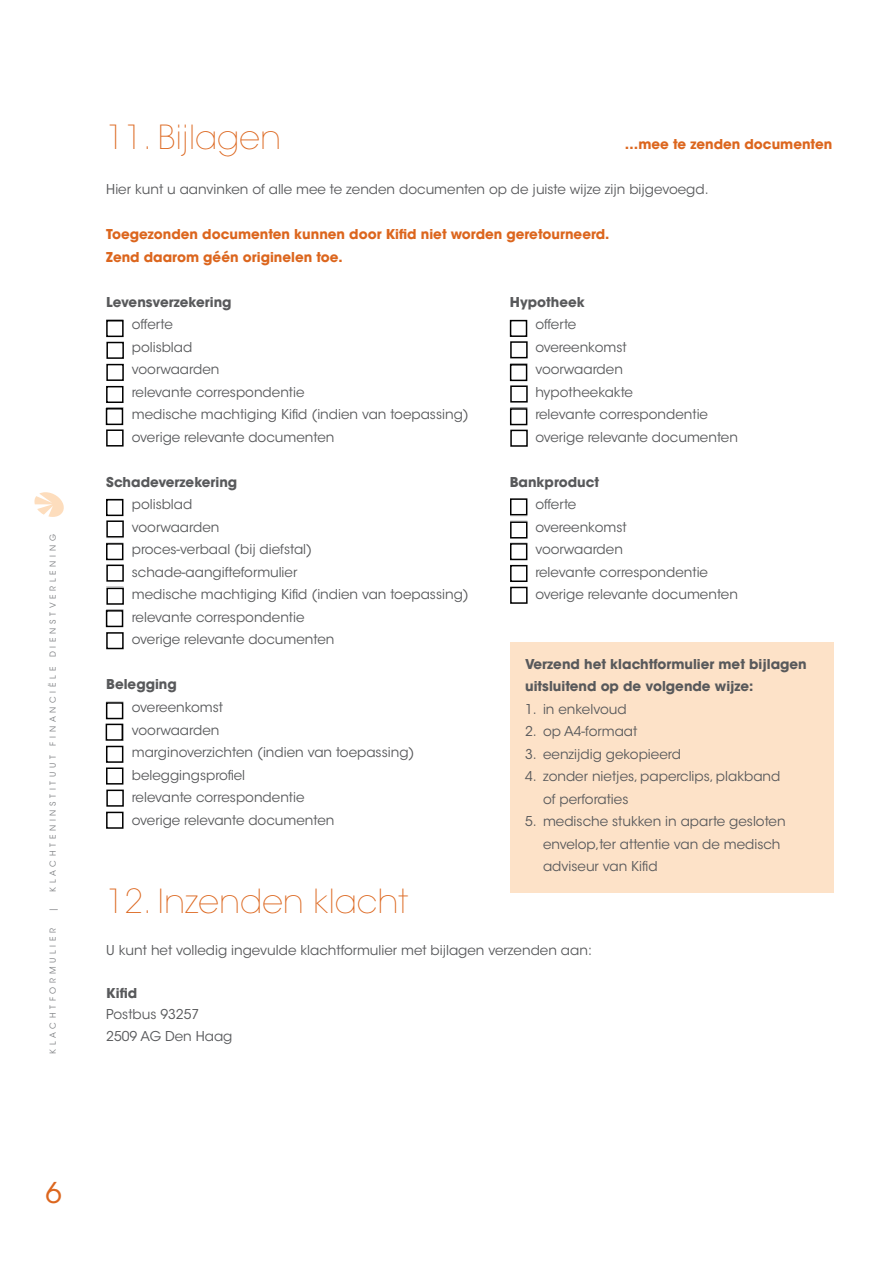
<style>
.page{position:relative;width:893px;height:1263px;background:#fff}
.page>*{position:absolute;margin:0;border:0;box-sizing:border-box;transform-origin:0 0}
.t1{font:200 33px "ITC Avant Garde Std";color:#dc661e}
.t2{font:28.5px "ITC Avant Garde Std";color:#dc661e}
.t3{font:13.5px/22.5px "ITC Avant Garde Std";color:#58595b}
.t4{font:700 13.5px/22.5px "ITC Avant Garde Std";color:#58595b}
.t5{font:700 13.5px/22.5px "ITC Avant Garde Std";color:#dc661e}
.t6{font:8.25px "ITC Avant Garde Std";letter-spacing:.45em;color:#808285}
</style>
<div class="page">
<div style="left:510px;top:642px;width:323px;height:250px;background:#fde2c8"></div>
<svg style="left:34px;top:492px;width:30px;height:25px"></svg>
<svg style="left:510px;top:499px;width:18px;height:88px"></svg>
<svg style="left:106px;top:319px;width:18px;height:128px"></svg>
<svg style="left:106px;top:701px;width:18px;height:111px"></svg>
<svg style="left:106px;top:499px;width:18px;height:151px"></svg>
<svg style="left:510px;top:319px;width:18px;height:111px"></svg>
<div style="left:106px;top:320px;width:18px;height:17px;background:#fff"></div>
<div style="left:106px;top:320px;width:18px;height:17px;border:2px solid #000"></div>
<div style="left:510px;top:320px;width:17px;height:17px;background:#fff"></div>
<div style="left:510px;top:320px;width:17px;height:17px;border:1px solid #000"></div>
<div style="left:106px;top:342px;width:18px;height:17px;background:#fff"></div>
<div style="left:106px;top:342px;width:18px;height:17px;border:1px solid #000"></div>
<div style="left:510px;top:341px;width:18px;height:17px;background:#fff"></div>
<div style="left:510px;top:341px;width:18px;height:17px;border:1px solid #000"></div>
<div style="left:106px;top:364px;width:18px;height:17px;background:#fff"></div>
<div style="left:106px;top:364px;width:18px;height:17px;border:1px solid #000"></div>
<div style="left:510px;top:364px;width:17px;height:17px;background:#fff"></div>
<div style="left:510px;top:364px;width:17px;height:17px;border:1px solid #000"></div>
<div style="left:106px;top:386px;width:18px;height:17px;background:#fff"></div>
<div style="left:106px;top:386px;width:18px;height:17px;border:2px solid #000"></div>
<div style="left:510px;top:385px;width:18px;height:18px;background:#fff"></div>
<div style="left:510px;top:385px;width:18px;height:18px;border:1px solid #000"></div>
<div style="left:106px;top:408px;width:17px;height:17px;background:#fff"></div>
<div style="left:106px;top:408px;width:17px;height:17px;border:2px solid #000"></div>
<div style="left:510px;top:408px;width:17px;height:17px;background:#fff"></div>
<div style="left:510px;top:408px;width:17px;height:17px;border:2px solid #000"></div>
<div style="left:106px;top:429px;width:18px;height:17px;background:#fff"></div>
<div style="left:106px;top:429px;width:18px;height:17px;border:2px solid #000"></div>
<div style="left:510px;top:430px;width:18px;height:17px;border:2px solid #000"></div>
<div style="left:106px;top:499px;width:17px;height:17px;background:#fff"></div>
<div style="left:106px;top:499px;width:17px;height:17px;border:1px solid #000"></div>
<div style="left:510px;top:498px;width:17px;height:17px;background:#fff"></div>
<div style="left:510px;top:498px;width:17px;height:17px;border:1px solid #000"></div>
<div style="left:106px;top:520px;width:18px;height:17px;background:#fff"></div>
<div style="left:106px;top:520px;width:18px;height:17px;border:2px solid #000"></div>
<div style="left:510px;top:521px;width:17px;height:17px;background:#fff"></div>
<div style="left:510px;top:521px;width:17px;height:17px;border:2px solid #000"></div>
<div style="left:106px;top:543px;width:17px;height:17px;background:#fff"></div>
<div style="left:106px;top:543px;width:17px;height:17px;border:2px solid #000"></div>
<div style="left:510px;top:543px;width:17px;height:17px;background:#fff"></div>
<div style="left:510px;top:543px;width:17px;height:17px;border:2px solid #000"></div>
<div style="left:106px;top:565px;width:18px;height:17px;background:#fff"></div>
<div style="left:106px;top:565px;width:18px;height:17px;border:1px solid #000"></div>
<div style="left:510px;top:565px;width:17px;height:17px;background:#fff"></div>
<div style="left:510px;top:565px;width:17px;height:17px;border:1px solid #000"></div>
<div style="left:106px;top:588px;width:18px;height:17px;background:#fff"></div>
<div style="left:106px;top:588px;width:18px;height:17px;border:1px solid #000"></div>
<div style="left:510px;top:587px;width:18px;height:17px;border:1px solid #000"></div>
<div style="left:106px;top:610px;width:17px;height:17px;background:#fff"></div>
<div style="left:106px;top:610px;width:17px;height:17px;border:2px solid #000"></div>
<div style="left:106px;top:632px;width:18px;height:17px;background:#fff"></div>
<div style="left:106px;top:632px;width:18px;height:17px;border:2px solid #000"></div>
<div style="left:106px;top:702px;width:17px;height:17px;background:#fff"></div>
<div style="left:106px;top:702px;width:17px;height:17px;border:1px solid #000"></div>
<div style="left:106px;top:724px;width:17px;height:17px;background:#fff"></div>
<div style="left:106px;top:724px;width:17px;height:17px;border:2px solid #000"></div>
<div style="left:106px;top:746px;width:17px;height:17px;background:#fff"></div>
<div style="left:106px;top:746px;width:17px;height:17px;border:2px solid #000"></div>
<div style="left:106px;top:767px;width:17px;height:17px;background:#fff"></div>
<div style="left:106px;top:767px;width:17px;height:17px;border:2px solid #000"></div>
<div style="left:106px;top:789px;width:18px;height:18px;background:#fff"></div>
<div style="left:106px;top:789px;width:18px;height:18px;border:2px solid #000"></div>
<div style="left:106px;top:812px;width:18px;height:17px;border:2px solid #000"></div>
<p class="t6" style="left:48px;top:892px;width:359px;rotate:-90deg">KLACHTENINSTITUUT FINANCIËLE DIENSTVERLENING</p>
<p class="t6" style="left:48px;top:912px;width:6px;rotate:-90deg">|</p>
<p class="t6" style="left:48px;top:1054px;width:127px;rotate:-90deg">KLACHTFORMULIER</p>
<h1 class="t1" style="left:106px;top:125px;width:176px">11. Bijlagen</h1>
<p class="t5" style="left:625px;top:134px;width:209px">…mee te zenden documenten</p>
<p class="t3" style="left:106px;top:179px;width:604px">Hier kunt u aanvinken of alle mee te zenden documenten op de juiste wijze zijn bijgevoegd.</p>
<p class="t5" style="left:106px;top:224px;width:505px">Toegezonden documenten kunnen door Kifid niet worden geretourneerd.<br>Zend daarom géén originelen toe.</p>
<p class="t4" style="left:106px;top:292px;width:127px">Levensverzekering</p>
<p class="t4" style="left:510px;top:292px;width:77px">Hypotheek</p>
<p class="t3" style="left:132px;top:314px;width:43px">offerte</p>
<p class="t3" style="left:535px;top:314px;width:43px">offerte</p>
<p class="t3" style="left:132px;top:336px;width:62px">polisblad</p>
<p class="t3" style="left:535px;top:336px;width:93px">overeenkomst</p>
<p class="t3" style="left:132px;top:359px;width:89px">voorwaarden</p>
<p class="t3" style="left:535px;top:359px;width:89px">voorwaarden</p>
<p class="t3" style="left:132px;top:381px;width:174px">relevante correspondentie</p>
<p class="t3" style="left:535px;top:381px;width:99px">hypotheekakte</p>
<p class="t3" style="left:132px;top:404px;width:338px">medische machtiging Kifid (indien van toepassing)</p>
<p class="t3" style="left:535px;top:404px;width:174px">relevante correspondentie</p>
<p class="t3" style="left:132px;top:426px;width:204px">overige relevante documenten</p>
<p class="t3" style="left:535px;top:426px;width:204px">overige relevante documenten</p>
<p class="t4" style="left:106px;top:472px;width:132px">Schadeverzekering</p>
<p class="t4" style="left:510px;top:472px;width:91px">Bankproduct</p>
<p class="t3" style="left:132px;top:494px;width:62px">polisblad</p>
<p class="t3" style="left:535px;top:494px;width:43px">offerte</p>
<p class="t3" style="left:132px;top:516px;width:89px">voorwaarden</p>
<p class="t3" style="left:535px;top:516px;width:93px">overeenkomst</p>
<p class="t3" style="left:132px;top:539px;width:182px">proces-verbaal (bij diefstal)</p>
<p class="t3" style="left:535px;top:539px;width:89px">voorwaarden</p>
<p class="t3" style="left:132px;top:561px;width:167px">schade-aangifteformulier</p>
<p class="t3" style="left:535px;top:561px;width:174px">relevante correspondentie</p>
<p class="t3" style="left:132px;top:584px;width:338px">medische machtiging Kifid (indien van toepassing)</p>
<p class="t3" style="left:535px;top:584px;width:204px">overige relevante documenten</p>
<p class="t3" style="left:132px;top:606px;width:204px">relevante correspondentie overige relevante documenten</p>
<p class="t4" style="left:106px;top:674px;width:72px">Belegging</p>
<p class="t3" style="left:132px;top:696px;width:284px">overeenkomst<br>voorwaarden<br>marginoverzichten (indien van toepassing) beleggingsprofiel<br>relevante correspondentie<br>overige relevante documenten</p>
<p class="t4" style="left:525px;top:653px;width:283px">Verzend het klachtformulier met bijlagen uitsluitend op de volgende wijze:</p>
<p class="t3" style="left:525px;top:698px;width:103px">1. in enkelvoud</p>
<p class="t3" style="left:525px;top:720px;width:114px">2. op A4-formaat</p>
<p class="t3" style="left:525px;top:743px;width:157px">3. eenzijdig gekopieerd</p>
<p class="t3" style="left:543px;top:765px;width:239px;text-indent:-18px">4. zonder nietjes, paperclips, plakband of perforaties</p>
<p class="t3" style="left:543px;top:811px;width:244px;text-indent:-18px">5. medische stukken in aparte gesloten envelop,ter attentie van de medisch adviseur van Kifid</p>
<h1 class="t1" style="left:106px;top:888px;width:303px">12. Inzenden klacht</h1>
<p class="t3" style="left:106px;top:939px;width:487px">U kunt het volledig ingevulde klachtformulier met bijlagen verzenden aan:</p>
<p class="t4" style="left:106px;top:983px;width:32px">Kifid</p>
<p class="t3" style="left:106px;top:1004px;width:128px;line-height:21px">Postbus 93257<br>2509 AG Den Haag</p>
<h2 class="t2" style="left:45px;top:1177px;width:18px">6</h2>
</div>
